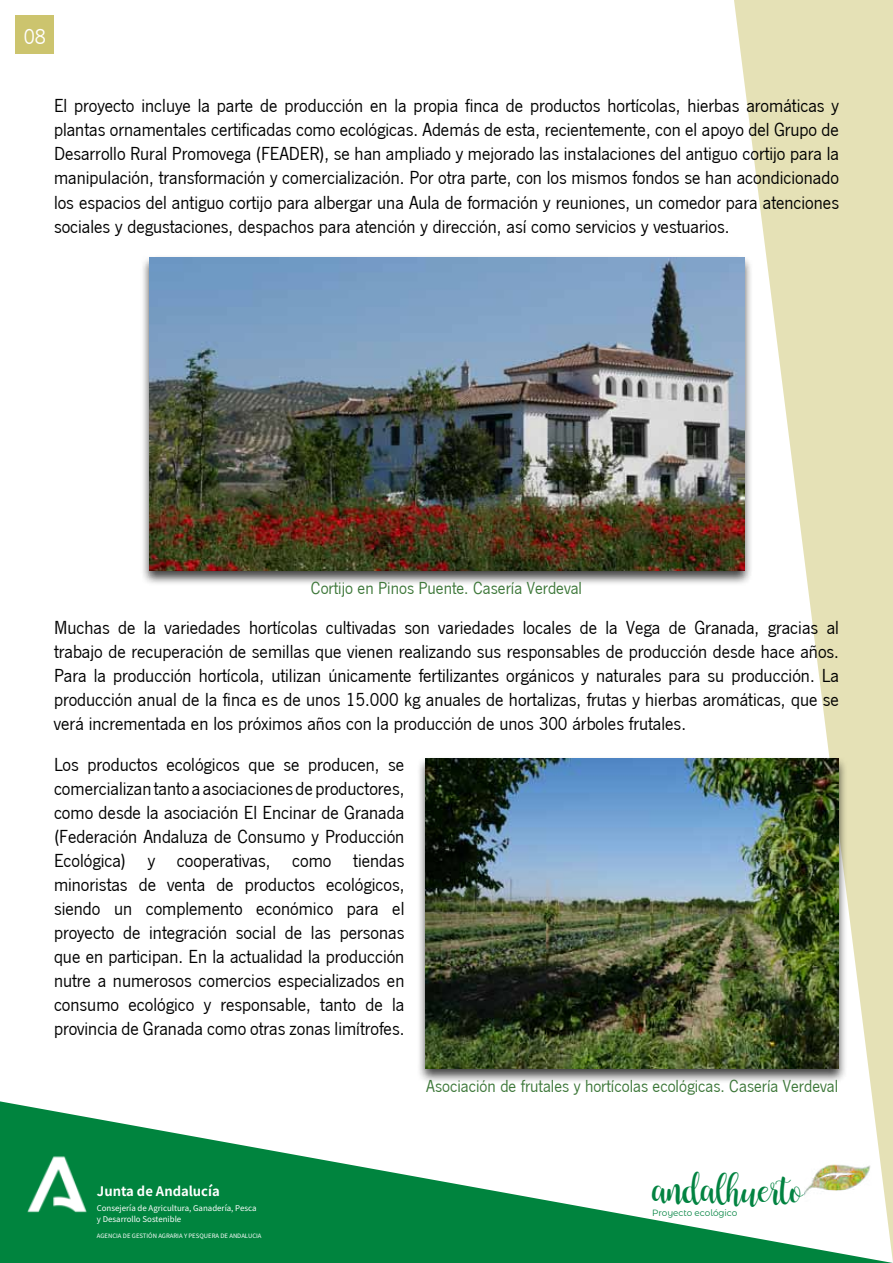
<style>
.page{position:relative;width:893px;height:1263px;background:#fff}
.page>*{position:absolute;margin:0;border:0;box-sizing:border-box;transform-origin:0 0}
.t1{font:31.95px "Buttercup Sample";color:#028341}
.t2{font:22.5px "News Got T";color:#fff}
.t3{font:19.5px/24px "News Got T";color:#000;text-align:justify}
.t4{font:18px "News Got T";color:#3d7739}
.t5{font:700 13.05px "Noto Sans HK";color:#fff}
.t6{font:9px "Montserrat Alternates";color:#028341}
.t7{font:7.95px/10.6px "Noto Sans HK";color:#fff}
.t8{font:6px "Noto Sans HK";color:#fff}
</style>
<div class="page">
<svg style="left:0;top:1101px;width:731px;height:162px;fill:#00843e"></svg>
<div style="left:16px;top:16px;width:38px;height:38px;background:#ccc46e"></div>
<img style="left:15px;top:1142px;width:85px;height:84px">
<svg style="left:731px;top:0;width:162px;height:1263px;fill:#e5e1b6"></svg>
<div style="left:140px;top:254px;width:613px;height:332px;background:#000;opacity:.75"></div>
<img style="left:150px;top:257px;width:594px;height:314px">
<div style="left:417px;top:755px;width:431px;height:329px;background:#000;opacity:.75"></div>
<img style="left:426px;top:758px;width:413px;height:310px">
<p class="t2" style="left:24px;top:25px;width:24px">08</p>
<p class="t3" style="left:54px;top:94px;width:786px">El proyecto incluye la parte de producción en la propia finca de productos hortícolas, hierbas aromáticas y plantas ornamentales certificadas como ecológicas. Además de esta, recientemente, con el apoyo del Grupo de Desarrollo Rural Promovega (FEADER), se han ampliado y mejorado las instalaciones del antiguo cortijo para la manipulación, transformación y comercialización. Por otra parte, con los mismos fondos se han acondicionado los espacios del antiguo cortijo para albergar una Aula de formación y reuniones, un comedor para atenciones sociales y degustaciones, despachos para atención y dirección, así como servicios y vestuarios.</p>
<p class="t4" style="left:311px;top:579px;width:273px">Cortijo en Pinos Puente. Casería Verdeval</p>
<p class="t3" style="left:54px;top:615px;width:786px">Muchas de la variedades hortícolas cultivadas son variedades locales de la Vega de Granada, gracias al trabajo de recuperación de semillas que vienen realizando sus responsables de producción desde hace años.<br>Para la producción hortícola, utilizan únicamente fertilizantes orgánicos y naturales para su producción. La producción anual de la finca es de unos 15.000 kg anuales de hortalizas, frutas y hierbas aromáticas, que se verá incrementada en los próximos años con la producción de unos 300 árboles frutales.</p>
<p class="t3" style="left:54px;top:752px;width:352px">Los productos ecológicos que se producen, se comercializan tanto a asociaciones de productores, como desde la asociación El Encinar de Granada (Federación Andaluza de Consumo y Producción Ecológica) y cooperativas, como tiendas minoristas de venta de productos ecológicos, siendo un complemento económico para el proyecto de integración social de las personas que en participan. En la actualidad la producción nutre a numerosos comercios especializados en consumo ecológico y responsable, tanto de la provincia de Granada como otras zonas limítrofes.</p>
<p class="t5" style="left:97px;top:1184px;width:124px">Junta de Andalucía</p>
<p class="t7" style="left:97px;top:1203px;width:161px">Consejería de Agricultura, Ganadería, Pesca y Desarrollo Sostenible</p>
<p class="t8" style="left:97px;top:1232px;width:166px">AGENCIA DE GESTIÓN AGRARIA Y PESQUERA DE ANDALUCIA</p>
<p class="t4" style="left:426px;top:1076px;width:413px">Asociación de frutales y hortícolas ecológicas. Casería Verdeval</p>
<h1 class="t1" style="left:652px;top:1171px;width:151px">andalhuerto</h1>
<p class="t6" style="left:652px;top:1209px;width:87px">Proyecto ecológico</p>
</div>
